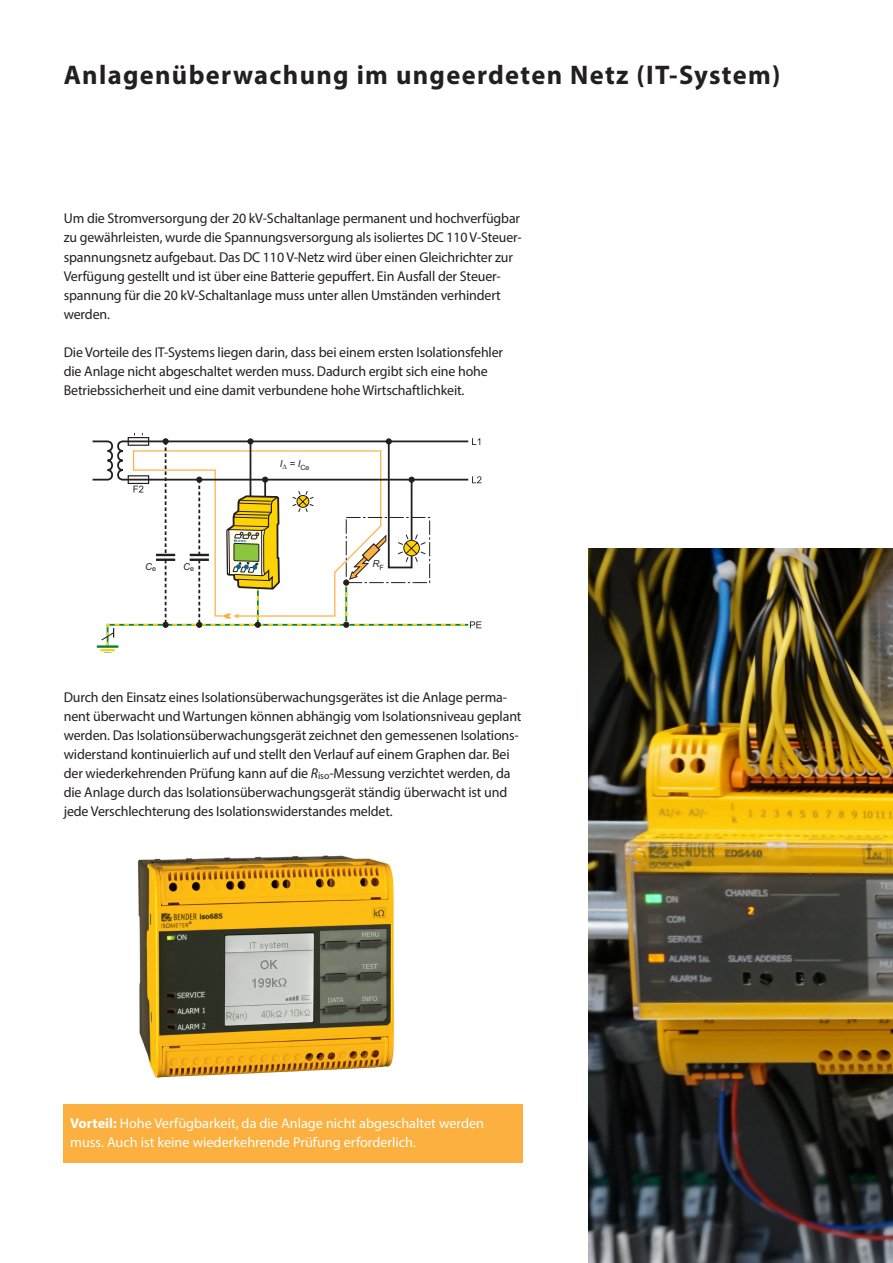
<style>
.page{position:relative;width:893px;height:1263px;background:#fff}
.page>*{position:absolute;margin:0;border:0;box-sizing:border-box;transform-origin:0 0}
.t1{font:700 27px "Myriad Pro";letter-spacing:.05em;color:#231f20}
.Text_Copy{font:14.25px/19.2px "Myriad Pro";letter-spacing:-.01em;color:#231f20}
.Text_Copy-2{font:14.25px/19.2px "Myriad Pro";color:#fff}
.t2{font:italic 9.6px "Arial";color:#231f20}
.s1{font-style:italic}
.s2{font-weight:700}
</style>
<div class="page">
<img style="left:588px;top:549px;width:305px;height:714px">
<svg style="left:93px;top:434px;width:388px;height:219px"></svg>
<div style="left:64px;top:1105px;width:459px;height:58px;background:#fbb03f"></div>
<img style="left:137px;top:855px;width:257px;height:223px">
<p class="t1" style="left:64px;top:57px;width:718px">Anlagenüberwachung im ungeerdeten Netz (IT-System)</p>
<p class="Text_Copy" style="left:64px;top:209px;width:459px">Um die Stromversorgung der 20 kV-Schaltanlage permanent und hochverfügbar zu gewährleisten, wurde die Spannungsversorgung als isoliertes DC 110 V-Steuer&shy;spannungsnetz aufgebaut. Das DC 110 V-Netz wird über einen Gleichrichter zur Verfügung gestellt und ist über eine Batterie gepuffert. Ein Ausfall der Steuer&shy;spannung für die 20 kV-Schaltanlage muss unter allen Umständen verhindert werden.</p>
<p class="Text_Copy" style="left:64px;top:343px;width:441px">Die Vorteile des IT-Systems liegen darin, dass bei einem ersten Isolationsfehler die Anlage nicht abgeschaltet werden muss. Dadurch ergibt sich eine hohe<br>Betriebssicherheit und eine damit verbundene hohe Wirtschaftlichkeit.</p>
<p class="t2" style="left:280px;top:458px;width:31px">I<sub>∆</sub> = I<sub>Ce</sub></p>
<p class="t2" style="left:145px;top:560px;width:12px">C<sub>e</sub></p>
<p class="t2" style="left:183px;top:560px;width:12px">C<sub>e</sub></p>
<p class="t2" style="left:373px;top:558px;width:13px">R<sub>F</sub></p>
<p class="Text_Copy" style="left:64px;top:687px;width:459px">Durch den Einsatz eines Isolationsüberwachungsgerätes ist die Anlage perma&shy;nent überwacht und Wartungen können abhängig vom Isolationsniveau geplant werden. Das Isolationsüberwachungsgerät zeichnet den gemessenen Isolations&shy;widerstand kontinuierlich auf und stellt den Verlauf auf einem Graphen dar. Bei der wiederkehrenden Prüfung kann auf die <span class="s1">R</span><sub>iso</sub>-Messung verzichtet werden, da die Anlage durch das Isolationsüberwachungsgerät ständig überwacht ist und jede Verschlechterung des Isolationswiderstandes meldet.</p>
<p class="Text_Copy-2" style="left:70px;top:1113px;width:415px"><span class="s2">Vorteil:</span> Hohe Verfügbarkeit, da die Anlage nicht abgeschaltet werden muss. Auch ist keine wiederkehrende Prüfung erforderlich.</p>
</div>
